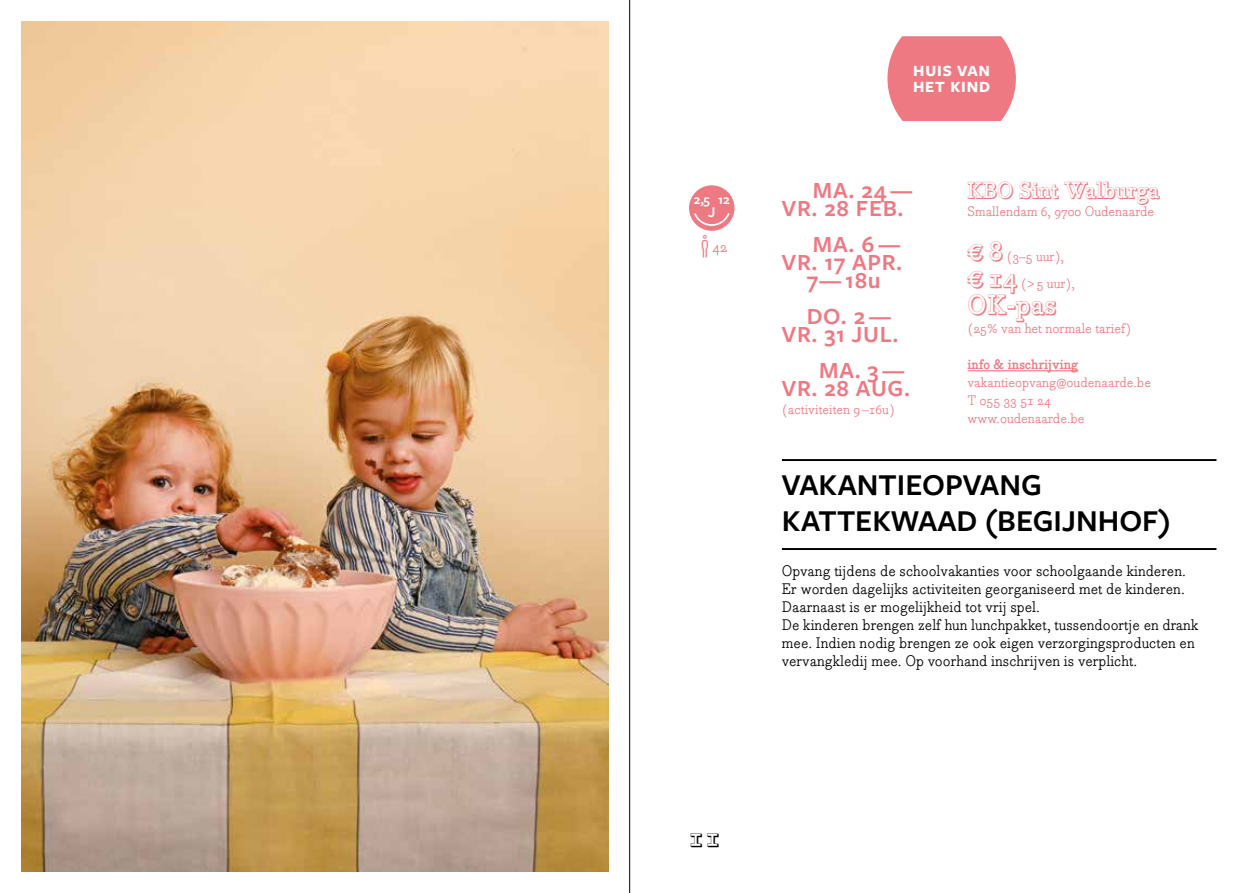
<style>
.page{position:relative;width:1259px;height:893px;background:#fff}
.page>*{position:absolute;margin:0;border:0;box-sizing:border-box;transform-origin:0 0}
.t1{font:600 31.5px/36px "Freight Sans Pro";color:#000}
.t2{font:27px "Bodoni Egyptian Shadow";color:#ef7983}
.t3{font:27px "Bodoni Egyptian Shadow";color:#000}
.t4{font:600 24px/18px "Freight Sans Pro";letter-spacing:.03em;color:#ef7983;text-align:right}
.t5{font:22.5px "Bodoni Egyptian Shadow";letter-spacing:.005em;color:#ef7983}
.t6{font:700 16.2px/16.2px "Freight Sans Pro";letter-spacing:.05em;color:#fff}
.t7{font:15px/18px "Bodoni Egyptian";color:#000}
.t8{font:15px "Bodoni Egyptian";color:#ef7983}
.t9{font:600 13.8px "Freight Sans Pro";color:#fff}
.t10{font:500 13.8px "Gotham HTF";color:#fff}
.t11{font:13.5px/18px "Bodoni Egyptian";color:#ef7983}
.t12{font:700 13.5px "Bodoni Egyptian";color:#ef7983}
.s1{font-family:"Netto Icons OT";font-size:18px}
.s2{font-family:"Bodoni Egyptian Shadow";font-size:27px}
</style>
<div class="page">
<hr style="left:967px;top:370px;width:111px;height:1px;background:#ef7983">
<hr style="left:782px;top:459px;width:434px;height:2px;background:#000">
<hr style="left:782px;top:548px;width:434px;height:2px;background:#000">
<div style="left:689px;top:185px;width:45px;height:46px;background:#ef7983;border-radius:50%"></div>
<svg style="left:692px;top:213px;width:39px;height:14px"></svg>
<svg style="left:887px;top:36px;width:129px;height:85px;background:#f0838c"></svg>
<img style="left:21px;top:21px;width:587px;height:851px">
<hr style="left:629px;top:0;width:1px;height:893px;background:#000">
<p class="t9" style="left:694px;top:190px;width:38px">2,5 12</p>
<p class="t10" style="left:708px;top:204px;width:9px">J</p>
<p class="t8" style="left:693px;top:238px;width:36px"><span class="s1">e</span>42</p>
<p class="t6" style="left:913px;top:62px;width:78px">HUIS VAN<br>HET KIND</p>
<h3 class="t4" style="left:782px;top:180px;width:133px;text-align:left;text-indent:31px">MA. 24 —<br>VR. 28 FEB.</h3>
<h3 class="t4" style="left:813px;top:234px;width:89px">MA. 6 —</h3>
<h3 class="t4" style="left:782px;top:252px;width:122px">VR. 17 APR.</h3>
<h3 class="t4" style="left:806px;top:270px;width:76px">7— 18u</h3>
<h3 class="t4" style="left:782px;top:306px;width:118px">DO. 2 —<br>VR. 31 JUL.</h3>
<h3 class="t4" style="left:782px;top:360px;width:130px">MA. 3 —<br>VR. 28 AUG.</h3>
<p class="t11" style="left:782px;top:400px;width:115px">(activiteiten 9–16u)</p>
<h3 class="t5" style="left:967px;top:176px;width:193px">KBO Sint Walburga</h3>
<p class="t11" style="left:967px;top:202px;width:188px">Smallendam 6, 9700 Oudenaarde</p>
<p class="t11" style="left:967px;top:243px;width:109px;line-height:27px"><span class="s2">€ 8</span> (3–5 uur), <span class="s2">€ 14</span> (&gt;5 uur),</p>
<h2 class="t2" style="left:967px;top:287px;width:90px">OK-pas</h2>
<p class="t11" style="left:967px;top:319px;width:165px">(25% van het normale tarief)</p>
<p class="t12" style="left:967px;top:356px;width:112px">info &amp; inschrijving</p>
<p class="t11" style="left:967px;top:373px;width:185px">vakantieopvang@oudenaarde.be<br>T 055 33 51 24 www.oudenaarde.be</p>
<h1 class="t1" style="left:782px;top:466px;width:390px">VAKANTIEOPVANG<br>KATTEKWAAD (BEGIJNHOF)</h1>
<p class="t7" style="left:782px;top:562px;width:418px">Opvang tijdens de schoolvakanties voor schoolgaande kinderen.<br>Er worden dagelijks activiteiten georganiseerd met de kinderen.<br>Daarnaast is er mogelijkheid tot vrij spel.<br>De kinderen brengen zelf hun lunchpakket, tussendoortje en drank mee. Indien nodig brengen ze ook eigen verzorgingsproducten en vervangkledij mee. Op voorhand inschrijven is verplicht.</p>
<h2 class="t3" style="left:689px;top:820px;width:32px">11</h2>
</div>
